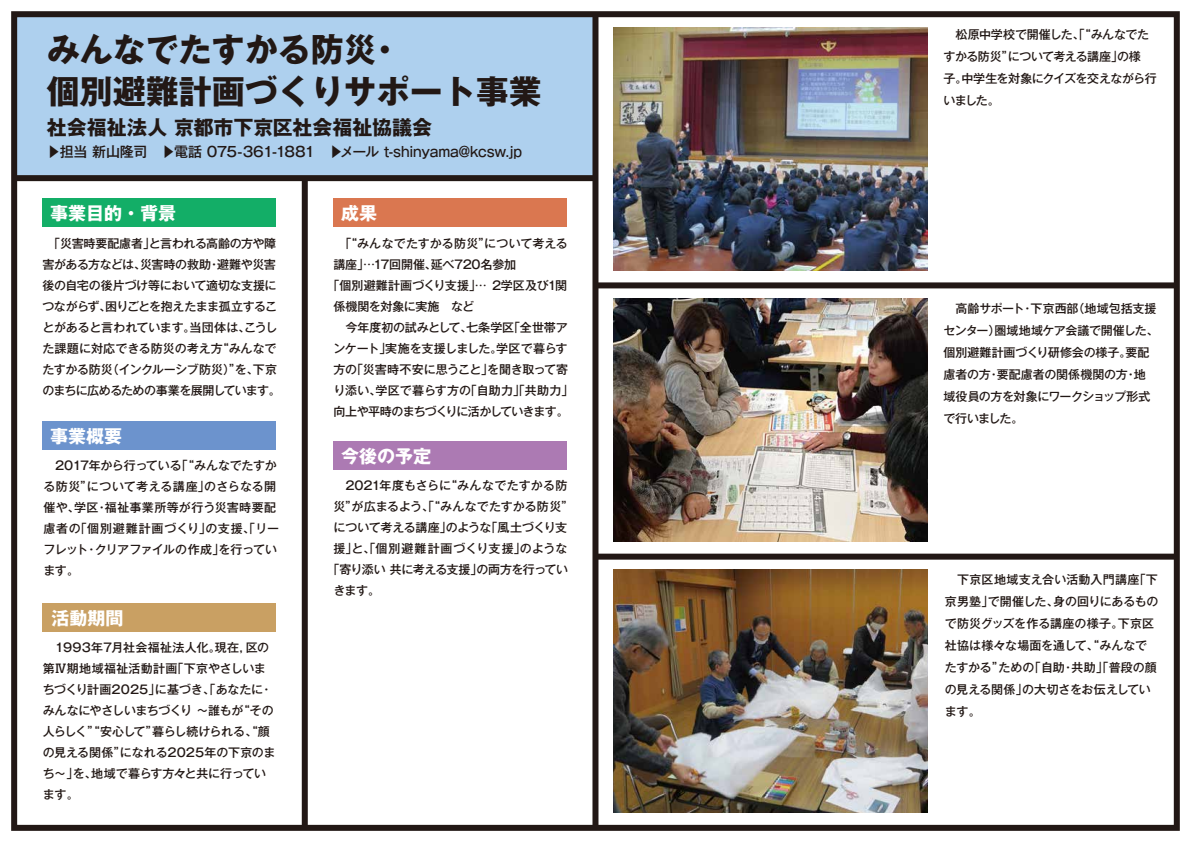
<style>
.page{position:relative;width:1191px;height:842px;background:#fff}
.page>*{position:absolute;margin:0;border:0;box-sizing:border-box;transform-origin:0 0}
.t1{font:700 33px/42px "Gothic MB101 Pro";color:#221815}
.t2{font:700 20px "Gothic MB101 Pro";letter-spacing:-.005em;color:#221815}
.t3{font:700 18px "Gothic MB101 Pro";color:#fff}
.t4{font:500 14px "Gothic MB101 Pro";letter-spacing:-.02em;color:#221815}
.t5{font:500 12px/21px "Gothic MB101 Pro";letter-spacing:-.015em;color:#221815}
.t6{font:500 12px/21px "Gothic MB101 Pro";letter-spacing:.005em;color:#221815}
.t7{font:500 12px/22px "Gothic MB101 Pro";letter-spacing:-.04em;color:#221815}
.t8{font:500 12px "Gothic MB101 Pro";letter-spacing:.015em;color:#221815}
.t9{font:500 12px "Gothic MB101 Pro";letter-spacing:-.075em;color:#221815}
.t10{font:500 12px "Gothic MB101 Pro";letter-spacing:.01em;color:#221815}
.t11{font:500 12px "Gothic MB101 Pro";letter-spacing:.07em;color:#221815}
.t12{font:500 12px "Gothic MB101 Pro";letter-spacing:-.045em;color:#221815}
.t13{font:500 12px "Gothic MB101 Pro";letter-spacing:-.035em;color:#221815}
</style>
<div class="page">
<img style="left:613px;top:299px;width:314px;height:243px">
<img style="left:613px;top:28px;width:314px;height:242px">
<img style="left:613px;top:570px;width:314px;height:242px">
<div style="left:14px;top:15px;width:580px;height:163px;background:#aed0ee"></div>
<div style="left:42px;top:198px;width:234px;height:29px;background:#13ae67"></div>
<div style="left:42px;top:421px;width:234px;height:29px;background:#6c93cd"></div>
<div style="left:42px;top:603px;width:234px;height:29px;background:#c9a063"></div>
<div style="left:333px;top:198px;width:234px;height:29px;background:#da7750"></div>
<div style="left:333px;top:441px;width:234px;height:29px;background:#ac7ab3"></div>
<div style="left:592px;top:13px;width:6px;height:815px;background:#221815"></div>
<div style="left:13px;top:175px;width:583px;height:6px;background:#221815"></div>
<div style="left:302px;top:180px;width:6px;height:647px;background:#221815"></div>
<div style="left:594px;top:282px;width:582px;height:6px;background:#221815"></div>
<div style="left:594px;top:554px;width:582px;height:6px;background:#221815"></div>
<div style="left:11px;top:11px;width:1168px;height:820px;border:6px solid #221815"></div>
<h1 class="t1" style="left:47px;top:25px;width:497px">みんなでたすかる防災・<br>個別避難計画づくりサポート事業</h1>
<h2 class="t2" style="left:47px;top:111px;width:387px">社会福祉法人 京都市下京区社会福祉協議会</h2>
<p class="t4" style="left:47px;top:140px;width:477px">▶担当 新山隆司　▶電話 075-361-1881　▶メール t-shinyama@kcsw.jp</p>
<h3 class="t3" style="left:50px;top:198px;width:127px">事業目的・背景</h3>
<p class="t5" style="left:42px;top:231px;width:240px">　「災害時要配慮者」と言われる高齢の方や障害がある方などは、災害時の救助・避難や災害後の自宅の後片づけ等において適切な支援につながらず、困りごとを抱えたまま孤立することがあると言われています。当団体は、こうした課題に対応できる防災の考え方“みんなでたすかる防災（インクルーシブ防災）”を、下京のまちに広めるための事業を展開しています。</p>
<h3 class="t3" style="left:50px;top:421px;width:73px">事業概要</h3>
<p class="t6" style="left:43px;top:454px;width:237px;text-indent:12px">2017年から行っている「“みんなでたすかる防災”について考える講座」のさらなる開催や、学区・福祉事業所等が行う災害時要配慮者の「個別避難計画づくり」の支援、「リーフレット・クリアファイルの作成」を行っています。</p>
<h3 class="t3" style="left:52px;top:603px;width:73px">活動期間</h3>
<p class="t5" style="left:43px;top:636px;width:234px">　1993年7月社会福祉法人化。現在，区の第Ⅳ期地域福祉活動計画「下京やさしいまちづくり計画2025」に基づき、「あなたに・みんなにやさしいまちづくり ～誰もが“その人らしく”“安心して”暮らし続けられる、“顔の見える関係”になれる2025年の下京のまち～」を、地域で暮らす方々と共に行っています。</p>
<h3 class="t3" style="left:341px;top:198px;width:37px">成果</h3>
<p class="t6" style="left:333px;top:231px;width:236px">　「“みんなでたすかる防災”について考える</p>
<p class="t5" style="left:333px;top:252px;width:184px">講座」…17回開催、延べ720名参加</p>
<p class="t6" style="left:327px;top:273px;width:241px">「個別避難計画づくり支援」… 2学区及び1関</p>
<p class="t13" style="left:333px;top:296px;width:142px">係機関を対象に実施　など</p>
<p class="t5" style="left:333px;top:315px;width:236px">　今年度初の試みとして、七条学区「全世帯ア</p>
<p class="t5" style="left:333px;top:336px;width:235px">ンケート」実施を支援しました。学区で暮らす</p>
<p class="t5" style="left:333px;top:357px;width:236px">方の「災害時不安に思うこと」を聞き取って寄</p>
<p class="t8" style="left:333px;top:380px;width:241px">り添い、学区で暮らす方の「自助力」「共助力」</p>
<p class="t9" style="left:333px;top:401px;width:237px">向上や平時のまちづくりに活かしていきます。</p>
<h3 class="t3" style="left:341px;top:441px;width:91px">今後の予定</h3>
<p class="t10" style="left:333px;top:475px;width:235px">　2021年度もさらに“みんなでたすかる防</p>
<p class="t6" style="left:333px;top:494px;width:241px">災”が広まるよう、「“みんなでたすかる防災”</p>
<p class="t5" style="left:333px;top:515px;width:235px">について考える講座」のような「風土づくり支</p>
<p class="t11" style="left:333px;top:538px;width:235px">援」と、「個別避難計画づくり支援」のような</p>
<p class="t12" style="left:327px;top:559px;width:242px">「寄り添い 共に考える支援」の両方を行ってい</p>
<p class="t5" style="left:333px;top:578px;width:48px">きます。</p>
<p class="t7" style="left:943px;top:22px;width:215px">　松原中学校で開催した、「“みんなでたすかる防災”について考える講座」の様<br>子。中学生を対象にクイズを交えながら行いました。</p>
<p class="t5" style="left:943px;top:296px;width:217px;line-height:22px">　高齢サポート・下京西部（地域包括支援センター）圏域地域ケア会議で開催した、個別避難計画づくり研修会の様子。要配慮者の方・要配慮者の関係機関の方・地域役員の方を対象にワークショップ形式で行いました。</p>
<p class="t5" style="left:945px;top:567px;width:215px;line-height:22px">　下京区地域支え合い活動入門講座「下京男塾」で開催した、身の回りにあるもので防災グッズを作る講座の様子。下京区社協は様々な場面を通して、“みんなでたすかる”ための「自助・共助」「普段の顔の見える関係」の大切さをお伝えしています。</p>
</div>
